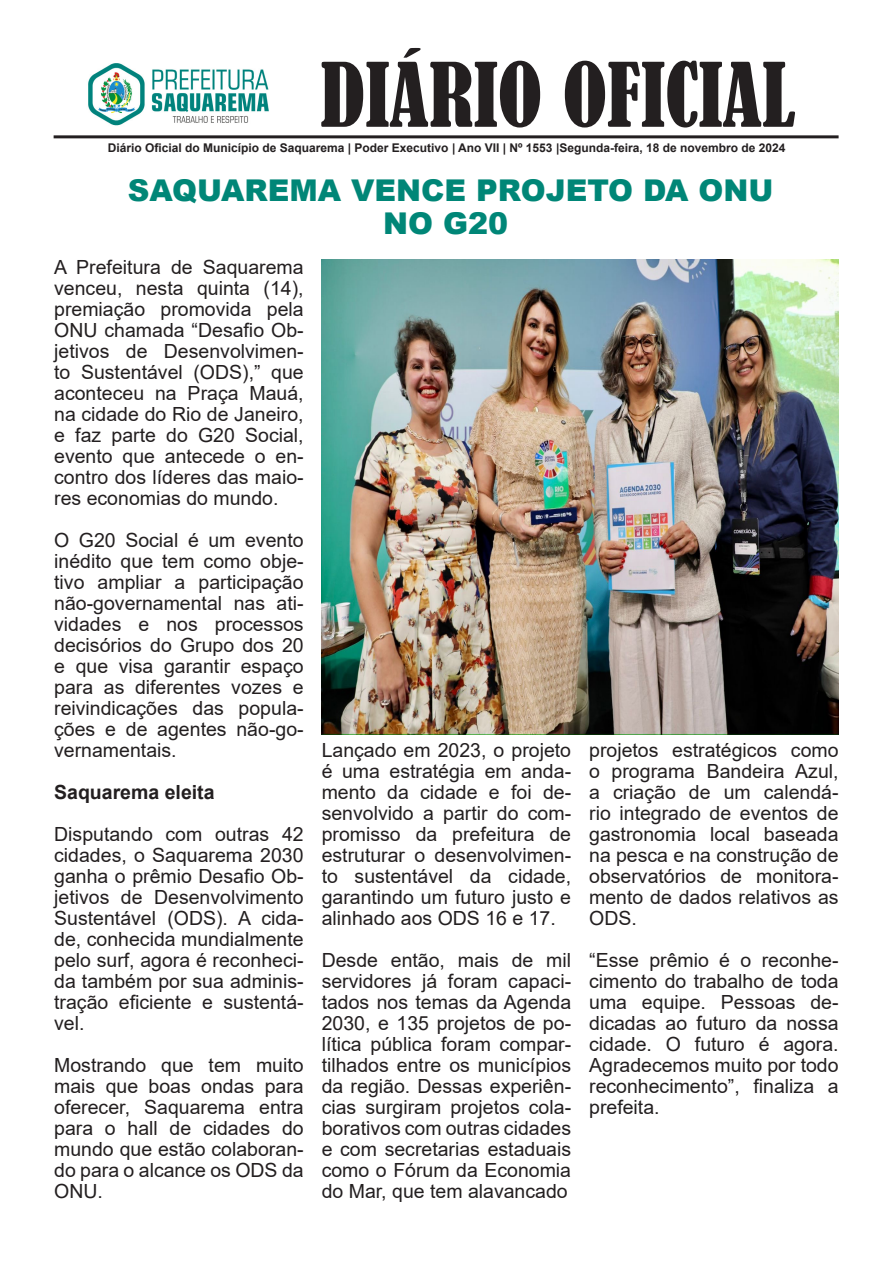
<style>
.page{position:relative;width:893px;height:1263px;background:#fff}
.page>*{position:absolute;margin:0;border:0;box-sizing:border-box;transform-origin:0 0}
.t1{font:condensed 82.5px "Bernard";color:#231f20}
.t2{font:900 30px "Arial";color:#008677}
.t3{font:19.5px/21px "Arial";color:#231f20;text-align:justify}
.t4{font:700 19.5px "Arial";color:#231f20}
.t5{font:700 12px "Arial";color:#231f20}
</style>
<div class="page">
<hr style="left:54px;top:135px;width:785px;height:3px;background:#231f20">
<img style="left:88px;top:63px;width:181px;height:63px">
<img style="left:322px;top:259px;width:517px;height:476px">
<p class="t1" style="left:321px;top:47px;width:476px">DIÁRIO OFICIAL</p>
<p class="t5" style="left:108px;top:139px;width:679px">Diário Oficial do Município de Saquarema | Poder Executivo | Ano VII | Nº 1553 |Segunda-feira, 18 de novembro de 2024</p>
<p class="t2" style="left:128px;top:169px;width:647px">SAQUAREMA VENCE PROJETO DA ONU</p>
<p class="t2" style="left:383px;top:202px;width:126px">NO G20</p>
<p class="t3" style="left:54px;top:256px;width:251px">A Prefeitura de Saquarema venceu, nesta quinta (14), premiação promovida pela ONU chamada “Desafio Ob&shy;jetivos de Desenvolvimen&shy;to Sustentável (ODS),” que aconteceu na Praça Mauá, na cidade do Rio de Janeiro, e faz parte do G20 Social, evento que antecede o en&shy;contro dos líderes das maio&shy;res economias do mundo.</p>
<p class="t3" style="left:54px;top:529px;width:251px">O G20 Social é um evento inédito que tem como obje&shy;tivo ampliar a participação não-governamental nas ati&shy;vidades e nos processos decisórios do Grupo dos 20 e que visa garantir espaço para as diferentes vozes e reivindicações das popula&shy;ções e de agentes não-go&shy;vernamentais.</p>
<p class="t4" style="left:54px;top:778px;width:162px">Saquarema eleita</p>
<p class="t3" style="left:54px;top:823px;width:251px">Disputando com outras 42 cidades, o Saquarema 2030 ganha o prêmio Desafio Ob&shy;jetivos de Desenvolvimento Sustentável (ODS). A cida&shy;de, conhecida mundialmente pelo surf, agora é reconheci&shy;da também por sua adminis&shy;tração eficiente e sustentá&shy;vel.</p>
<p class="t3" style="left:54px;top:1054px;width:251px">Mostrando que tem muito mais que boas ondas para oferecer, Saquarema entra para o hall de cidades do mundo que estão colaboran&shy;do para o alcance os ODS da ONU.</p>
<p class="t3" style="left:322px;top:739px;width:251px">Lançado em 2023, o projeto é uma estratégia em anda&shy;mento da cidade e foi de&shy;senvolvido a partir do com&shy;promisso da prefeitura de estruturar o desenvolvimen&shy;to sustentável da cidade, garantindo um futuro justo e alinhado aos ODS 16 e 17.</p>
<p class="t3" style="left:322px;top:949px;width:251px">Desde então, mais de mil servidores já foram capaci&shy;tados nos temas da Agenda 2030, e 135 projetos de po&shy;lítica pública foram compar&shy;tilhados entre os municípios da região. Dessas experiên&shy;cias surgiram projetos cola&shy;borativos com outras cidades e com secretarias estaduais como o Fórum da Economia do Mar, que tem alavancado</p>
<p class="t3" style="left:589px;top:739px;width:251px">projetos estratégicos como o programa Bandeira Azul, a criação de um calendá&shy;rio integrado de eventos de gastronomia local baseada na pesca e na construção de observatórios de monitora&shy;mento de dados relativos as ODS.</p>
<p class="t3" style="left:589px;top:949px;width:251px">“Esse prêmio é o reconhe&shy;cimento do trabalho de toda uma equipe. Pessoas de&shy;dicadas ao futuro da nossa cidade. O futuro é agora.<br>Agradecemos muito por todo reconhecimento”, finaliza a prefeita.</p>
</div>
